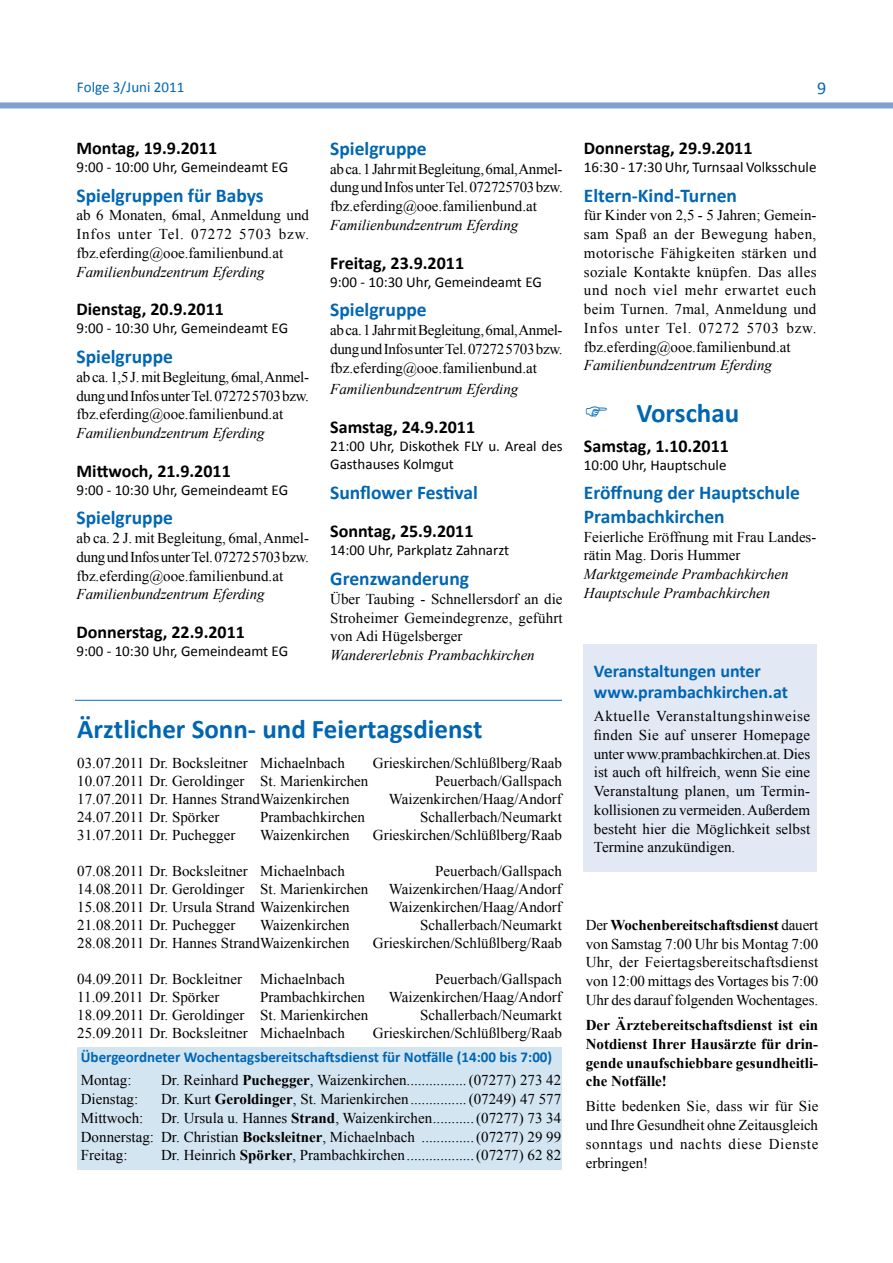
<style>
.page{position:relative;width:893px;height:1263px;background:#fff}
.page>*{position:absolute;margin:0;border:0;box-sizing:border-box;transform-origin:0 0}
.t1{font:700 27px "Calibri";color:#0066b3}
.t2{font:700 19.5px/23.4px "Calibri";color:#0066b3}
.t3{font:700 18px "Calibri";color:#000}
.t4{font:700 18px/21.6px "Calibri";color:#0066b3}
.t5{font:18px "Calibri";color:#0066b3}
.t6{font:15px/18.8px "Times New Roman";color:#000;text-align:justify}
.t7{font:15px/18px "Calibri";color:#000}
.t8{font:italic 15px/18.8px "Times New Roman";color:#000}
.t9{font:700 15px/18.8px "Times New Roman";color:#000;text-align:justify}
.t10{font:700 15px "Calibri";color:#0066b3}
.t11{font:15px "Calibri";color:#0066b3}
.s1{font-weight:700}
</style>
<div class="page">
<div style="left:0;top:102px;width:893px;height:6px;background:#80a0d3"></div>
<div style="left:583px;top:644px;width:233px;height:227px;background:#e3e8f5"></div>
<div style="left:77px;top:1047px;width:485px;height:122px;background:#d4e5f2"></div>
<hr style="left:75px;top:700px;width:487px;height:1px;background:#0066b3">
<p class="t11" style="left:77px;top:78px;width:109px">Folge 3/Juni 2011</p>
<p class="t5" style="left:817px;top:77px;width:11px">9</p>
<p class="t3" style="left:76px;top:136px;width:142px">Montag, 19.9.2011</p>
<p class="t7" style="left:76px;top:158px;width:213px">9:00 - 10:00 Uhr, Gemeindeamt EG</p>
<h2 class="t2" style="left:76px;top:183px;width:189px">Spielgruppen für Babys</h2>
<p class="t6" style="left:76px;top:206px;width:234px">ab 6 Monaten, 6mal, Anmeldung und Infos unter Tel. 07272 5703 bzw. fbz.eferding@ooe.familienbund.at</p>
<p class="t8" style="left:76px;top:262px;width:190px">Familienbundzentrum Eferding</p>
<p class="t3" style="left:76px;top:298px;width:149px">Dienstag, 20.9.2011</p>
<p class="t7" style="left:76px;top:319px;width:213px">9:00 - 10:30 Uhr, Gemeindeamt EG</p>
<h2 class="t2" style="left:76px;top:345px;width:98px">Spielgruppe</h2>
<p class="t6" style="left:76px;top:367px;width:234px">ab ca. 1,5 J. mit Begleitung, 6mal, Anmel&shy;dung und Infos unter Tel. 07272 5703 bzw. fbz.eferding@ooe.familienbund.at</p>
<p class="t8" style="left:76px;top:423px;width:190px">Familienbundzentrum Eferding</p>
<p class="t3" style="left:76px;top:459px;width:156px">Mittwoch, 21.9.2011</p>
<p class="t7" style="left:76px;top:481px;width:213px">9:00 - 10:30 Uhr, Gemeindeamt EG</p>
<h2 class="t2" style="left:76px;top:506px;width:98px">Spielgruppe</h2>
<p class="t6" style="left:76px;top:529px;width:234px">ab ca. 2 J. mit Begleitung, 6mal, Anmel&shy;dung und Infos unter Tel. 07272 5703 bzw. fbz.eferding@ooe.familienbund.at</p>
<p class="t8" style="left:76px;top:585px;width:190px">Familienbundzentrum Eferding</p>
<p class="t3" style="left:76px;top:621px;width:170px">Donnerstag, 22.9.2011</p>
<p class="t7" style="left:76px;top:642px;width:213px">9:00 - 10:30 Uhr, Gemeindeamt EG</p>
<h2 class="t2" style="left:330px;top:137px;width:98px">Spielgruppe</h2>
<p class="t6" style="left:330px;top:159px;width:234px">ab ca. 1 Jahr mit Begleitung, 6mal, Anmel&shy;dung und Infos unter Tel. 072725703 bzw. fbz.eferding@ooe.familienbund.at</p>
<p class="t8" style="left:330px;top:215px;width:190px">Familienbundzentrum Eferding</p>
<p class="t3" style="left:330px;top:251px;width:135px">Freitag, 23.9.2011</p>
<p class="t7" style="left:330px;top:273px;width:213px">9:00 - 10:30 Uhr, Gemeindeamt EG</p>
<h2 class="t2" style="left:330px;top:298px;width:98px">Spielgruppe</h2>
<p class="t6" style="left:330px;top:320px;width:234px">ab ca. 1 Jahr mit Begleitung, 6mal, Anmel&shy;dung und Infos unter Tel. 07272 5703 bzw. fbz.eferding@ooe.familienbund.at</p>
<p class="t8" style="left:330px;top:379px;width:190px">Familienbundzentrum Eferding</p>
<p class="t3" style="left:330px;top:415px;width:146px">Samstag, 24.9.2011</p>
<p class="t7" style="left:330px;top:437px;width:234px">21:00 Uhr, Diskothek FLY u. Areal des<br>Gasthauses Kolmgut</p>
<h2 class="t2" style="left:330px;top:480px;width:149px">Sunflower Festival</h2>
<p class="t3" style="left:330px;top:520px;width:145px">Sonntag, 25.9.2011</p>
<p class="t7" style="left:330px;top:541px;width:181px">14:00 Uhr, Parkplatz Zahnarzt</p>
<h2 class="t2" style="left:330px;top:567px;width:140px">Grenzwanderung</h2>
<p class="t6" style="left:330px;top:589px;width:234px">Über Taubing - Schnellersdorf an die Stroheimer Gemeindegrenze, geführt von Adi Hügelsberger</p>
<p class="t8" style="left:330px;top:645px;width:206px">Wandererlebnis Prambachkirchen</p>
<h1 class="t1" style="left:77px;top:712px;width:407px">Ärztlicher Sonn- und Feiertagsdienst</h1>
<p class="t6" style="left:77px;top:753px;width:269px">03.07.2011 Dr. Bocksleitner Michaelnbach</p>
<p class="t6" style="left:373px;top:753px;width:190px">Grieskirchen/Schlüßlberg/Raab</p>
<p class="t6" style="left:77px;top:771px;width:293px">10.07.2011 Dr. Geroldinger St. Marienkirchen</p>
<p class="t6" style="left:435px;top:771px;width:128px">Peuerbach/Gallspach</p>
<p class="t6" style="left:77px;top:789px;width:274px">17.07.2011 Dr. Hannes StrandWaizenkirchen</p>
<p class="t6" style="left:389px;top:789px;width:174px">Waizenkirchen/Haag/Andorf</p>
<p class="t6" style="left:77px;top:807px;width:144px">24.07.2011 Dr. Spörker</p>
<p class="t6" style="left:260px;top:807px;width:106px">Prambachkirchen</p>
<p class="t6" style="left:420px;top:807px;width:143px">Schallerbach/Neumarkt</p>
<p class="t6" style="left:77px;top:825px;width:160px">31.07.2011 Dr. Puchegger</p>
<p class="t6" style="left:260px;top:825px;width:91px">Waizenkirchen</p>
<p class="t6" style="left:373px;top:825px;width:190px">Grieskirchen/Schlüßlberg/Raab</p>
<p class="t6" style="left:77px;top:861px;width:269px">07.08.2011 Dr. Bocksleitner Michaelnbach</p>
<p class="t6" style="left:435px;top:861px;width:128px">Peuerbach/Gallspach</p>
<p class="t6" style="left:77px;top:879px;width:293px">14.08.2011 Dr. Geroldinger St. Marienkirchen</p>
<p class="t6" style="left:389px;top:879px;width:174px">Waizenkirchen/Haag/Andorf</p>
<p class="t6" style="left:77px;top:897px;width:274px">15.08.2011 Dr. Ursula Strand Waizenkirchen</p>
<p class="t6" style="left:389px;top:897px;width:174px">Waizenkirchen/Haag/Andorf</p>
<p class="t6" style="left:77px;top:915px;width:160px">21.08.2011 Dr. Puchegger</p>
<p class="t6" style="left:260px;top:915px;width:91px">Waizenkirchen</p>
<p class="t6" style="left:420px;top:915px;width:143px">Schallerbach/Neumarkt</p>
<p class="t6" style="left:77px;top:933px;width:274px">28.08.2011 Dr. Hannes StrandWaizenkirchen</p>
<p class="t6" style="left:373px;top:933px;width:190px">Grieskirchen/Schlüßlberg/Raab</p>
<p class="t6" style="left:77px;top:969px;width:269px">04.09.2011 Dr. Bockleitner Michaelnbach</p>
<p class="t6" style="left:435px;top:969px;width:128px">Peuerbach/Gallspach</p>
<p class="t6" style="left:77px;top:987px;width:144px">11.09.2011 Dr. Spörker</p>
<p class="t6" style="left:260px;top:987px;width:106px">Prambachkirchen</p>
<p class="t6" style="left:389px;top:987px;width:174px">Waizenkirchen/Haag/Andorf</p>
<p class="t6" style="left:77px;top:1005px;width:293px">18.09.2011 Dr. Geroldinger St. Marienkirchen</p>
<p class="t6" style="left:420px;top:1005px;width:143px">Schallerbach/Neumarkt</p>
<p class="t6" style="left:77px;top:1023px;width:269px">25.09.2011 Dr. Bocksleitner Michaelnbach</p>
<p class="t6" style="left:373px;top:1023px;width:190px">Grieskirchen/Schlüßlberg/Raab</p>
<p class="t10" style="left:81px;top:1048px;width:473px">Übergeordneter Wochentagsbereitschaftsdienst für Notfälle (14:00 bis 7:00)</p>
<p class="t6" style="left:81px;top:1070px;width:52px">Montag:</p>
<p class="t6" style="left:161px;top:1070px;width:402px">Dr. Reinhard <span class="s1">Puchegger</span>, Waizenkirchen................(07277) 273 42</p>
<p class="t6" style="left:81px;top:1089px;width:59px">Dienstag:</p>
<p class="t6" style="left:81px;top:1089px;width:482px;text-indent:80px">Dr. Kurt <span class="s1">Geroldinger</span>, St. Marienkirchen...............(07249) 47 577<br>Mittwoch: Dr. Ursula u. Hannes <span class="s1">Strand</span>, Waizenkirchen...........(07277) 73 34<br>Donnerstag: Dr. Christian <span class="s1">Bocksleitner</span>, Michaelnbach ..............(07277) 29 99<br>Freitag:</p>
<p class="t6" style="left:161px;top:1145px;width:402px">Dr. Heinrich <span class="s1">Spörker</span>, Prambachkirchen..................(07277) 62 82</p>
<p class="t3" style="left:584px;top:136px;width:170px">Donnerstag, 29.9.2011</p>
<p class="t7" style="left:584px;top:158px;width:234px">16:30 - 17:30 Uhr, Turnsaal Volksschule</p>
<h2 class="t2" style="left:584px;top:183px;width:155px">Eltern-Kind-Turnen</h2>
<p class="t6" style="left:584px;top:206px;width:234px">für Kinder von 2,5 - 5 Jahren; Gemein&shy;sam Spaß an der Bewegung haben, motorische Fähigkeiten stärken und soziale Kontakte knüpfen. Das alles und noch viel mehr erwartet euch beim Turnen. 7mal, Anmeldung und Infos unter Tel. 07272 5703 bzw. fbz.eferding@ooe.familienbund.at</p>
<p class="t8" style="left:584px;top:356px;width:190px">Familienbundzentrum Eferding</p>
<h1 class="t1" style="left:636px;top:395px;width:104px">Vorschau</h1>
<p class="t3" style="left:584px;top:434px;width:146px">Samstag, 1.10.2011</p>
<p class="t7" style="left:584px;top:456px;width:144px">10:00 Uhr, Hauptschule</p>
<h2 class="t2" style="left:584px;top:481px;width:218px">Eröffnung der Hauptschule<br>Prambachkirchen</h2>
<p class="t6" style="left:584px;top:527px;width:234px">Feierliche Eröffnung mit Frau Landes&shy;rätin Mag. Doris Hummer</p>
<p class="t8" style="left:584px;top:564px;width:206px">Marktgemeinde Prambachkirchen<br>Hauptschule Prambachkirchen</p>
<p class="t4" style="left:594px;top:660px;width:196px">Veranstaltungen unter www.prambachkirchen.at</p>
<p class="t6" style="left:594px;top:706px;width:218px">Aktuelle Veranstaltungshinweise finden Sie auf unserer Homepage unter www.prambachkirchen.at. Dies ist auch oft hilfreich, wenn Sie eine Veranstaltung planen, um Termin&shy;kollisionen zu vermeiden. Außerdem besteht hier die Möglichkeit selbst Termine anzukündigen.</p>
<p class="t6" style="left:586px;top:915px;width:234px">Der <span class="s1">Wochenbereitschaftsdienst</span> dauert von Samstag 7:00 Uhr bis Montag 7:00<br>Uhr, der Feiertagsbereitschaftsdienst von 12:00 mittags des Vortages bis 7:00<br>Uhr des darauf folgenden Wochentages.</p>
<p class="t9" style="left:586px;top:1015px;width:234px">Der Ärztebereitschaftsdienst ist ein Notdienst Ihrer Hausärzte für drin&shy;gende unaufschiebbare gesundheitli&shy;che Notfälle!</p>
<p class="t6" style="left:586px;top:1097px;width:234px">Bitte bedenken Sie, dass wir für Sie und Ihre Gesundheit ohne Zeitausgleich sonntags und nachts diese Dienste erbringen!</p>
</div>
